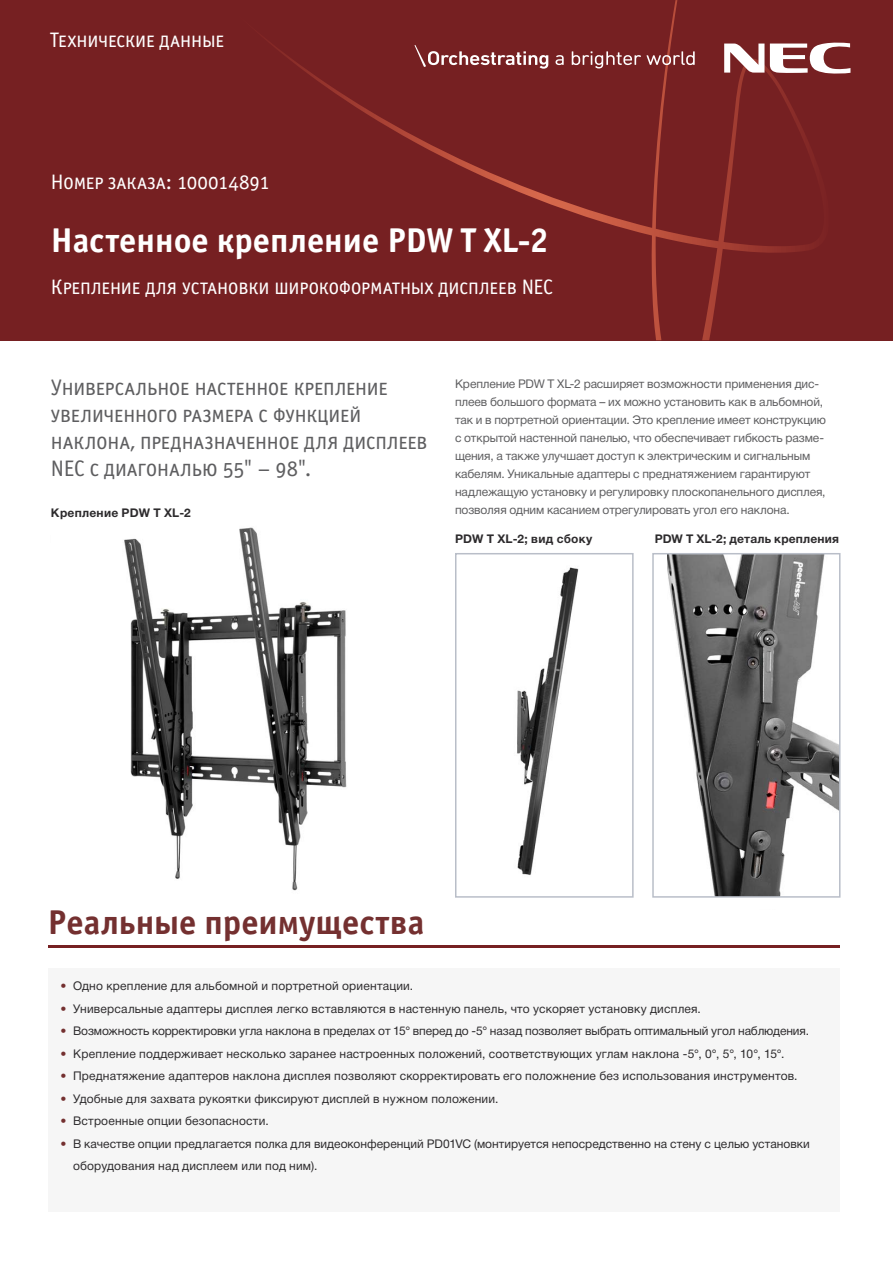
<style>
.page{position:relative;width:893px;height:1263px;background:#fff}
.page>*{position:absolute;margin:0;border:0;box-sizing:border-box;transform-origin:0 0}
.t1{font:34.5px "Officina Sans Bold C";color:#fff}
.t2{font:34.5px "Officina Sans Bold C";color:#743030}
.t3{font:22.5px/27px "Officina Sans Book SCC";letter-spacing:-.005em;color:#5e5e60}
.t4{font:21px "Officina Sans Book SCC";color:#fff}
.t5{font:12px/22.5px "Helvetica Neue Cyr";letter-spacing:.015em;color:#2d2b2d}
.t6{font:12px/18px "Helvetica Neue Cyr";letter-spacing:-.01em;color:#5e5e60}
.t7{font:12px "Helvetica Neue Cyr";letter-spacing:-.01em;color:#2d2b2d}
.t8{font:700 12px "Helvetica Neue Cyr";letter-spacing:.015em;color:#2d2b2d}
.s1{color:#743030}
</style>
<div class="page">
<div style="left:0;top:0;width:893px;height:340px;background:#762022"></div>
<svg style="left:267px;top:0;width:547px;height:340px"></svg>
<svg style="left:555px;top:55px;width:9px;height:10px"></svg>
<svg style="left:572px;top:51px;width:123px;height:18px"></svg>
<svg style="left:414px;top:45px;width:134px;height:24px"></svg>
<svg style="left:724px;top:44px;width:40px;height:29px"></svg>
<svg style="left:770px;top:42px;width:80px;height:32px"></svg>
<div style="left:49px;top:968px;width:791px;height:244px;background:#f6f6f6"></div>
<hr style="left:49px;top:946px;width:791px;height:2px;background:#762022">
<img style="left:124px;top:527px;width:223px;height:364px">
<img style="left:517px;top:567px;width:62px;height:308px">
<div style="left:455px;top:553px;width:179px;height:345px;border:2px solid #b9bec8"></div>
<img style="left:667px;top:556px;width:170px;height:339px">
<div style="left:652px;top:553px;width:188px;height:345px;border:2px solid #b9bec8"></div>
<h3 class="t4" style="left:50px;top:27px;width:176px">Технические данные</h3>
<h3 class="t4" style="left:51px;top:170px;width:220px">Номер заказа: 100014891</h3>
<h1 class="t1" style="left:51px;top:227px;width:499px">Настенное крепление PDW T XL-2</h1>
<h3 class="t4" style="left:51px;top:274px;width:503px">Крепление для установки широкоформатных дисплеев NEC</h3>
<h2 class="t3" style="left:51px;top:374px;width:378px">Универсальное настенное крепление увеличенного размера с функцией наклона, предназначенное для дисплеев NEC с диагональю 55" – 98".</h2>
<p class="t6" style="left:455px;top:376px;width:372px">Крепление PDW T XL-2 расширяет возможности применения дис&shy;плеев большого формата – их можно установить как в альбомной, так и в портретной ориентации. Это крепление имеет конструкцию с открытой настенной панелью, что обеспечивает гибкость разме&shy;щения, а также улучшает доступ к электрическим и сигнальным кабелям. Уникальные адаптеры с преднатяжением гарантируют надлежащую установку и регулировку плоскопанельного дисплея, позволяя одним касанием отрегулировать угол его наклона.</p>
<p class="t8" style="left:51px;top:509px;width:141px">Крепление PDW T XL-2</p>
<p class="t8" style="left:455px;top:534px;width:139px">PDW T XL-2; вид сбоку</p>
<p class="t8" style="left:655px;top:534px;width:186px">PDW T XL-2; деталь крепления</p>
<h1 class="t2" style="left:48px;top:909px;width:378px">Реальные преимущества</h1>
<p class="t5" style="left:60px;top:976px;width:354px"><span class="s1">•</span> Одно крепление для альбомной и портретной ориентации.</p>
<p class="t5" style="left:60px;top:998px;width:642px"><span class="s1">•</span> Универсальные адаптеры дисплея легко вставляются в настенную панель, что ускоряет установку дисплея.</p>
<p class="t7" style="left:60px;top:1027px;width:750px"><span class="s1">•</span> Возможность корректировки угла наклона в пределах от 15° вперед до -5° назад позволяет выбрать оптимальный угол наблюдения.</p>
<p class="t5" style="left:60px;top:1043px;width:725px"><span class="s1">•</span> Крепление поддерживает несколько заранее настроенных положений, соответствующих углам наклона -5°, 0°, 5°, 10°, 15°.</p>
<p class="t5" style="left:60px;top:1066px;width:739px"><span class="s1">•</span> Преднатяжение адаптеров наклона дисплея позволяют скорректировать его положнение без использования инструментов.</p>
<p class="t5" style="left:60px;top:1088px;width:440px"><span class="s1">•</span> Удобные для захвата рукоятки фиксируют дисплей в нужном положении.</p>
<p class="t5" style="left:60px;top:1111px;width:210px"><span class="s1">•</span> Встроенные опции безопасности.</p>
<p class="t5" style="left:73px;top:1133px;width:738px;text-indent:-13px"><span class="s1">•</span> В качестве опции предлагается полка для видеоконференций PD01VC (монтируется непосредственно на стену с целью установки оборудования над дисплеем или под ним).</p>
</div>
